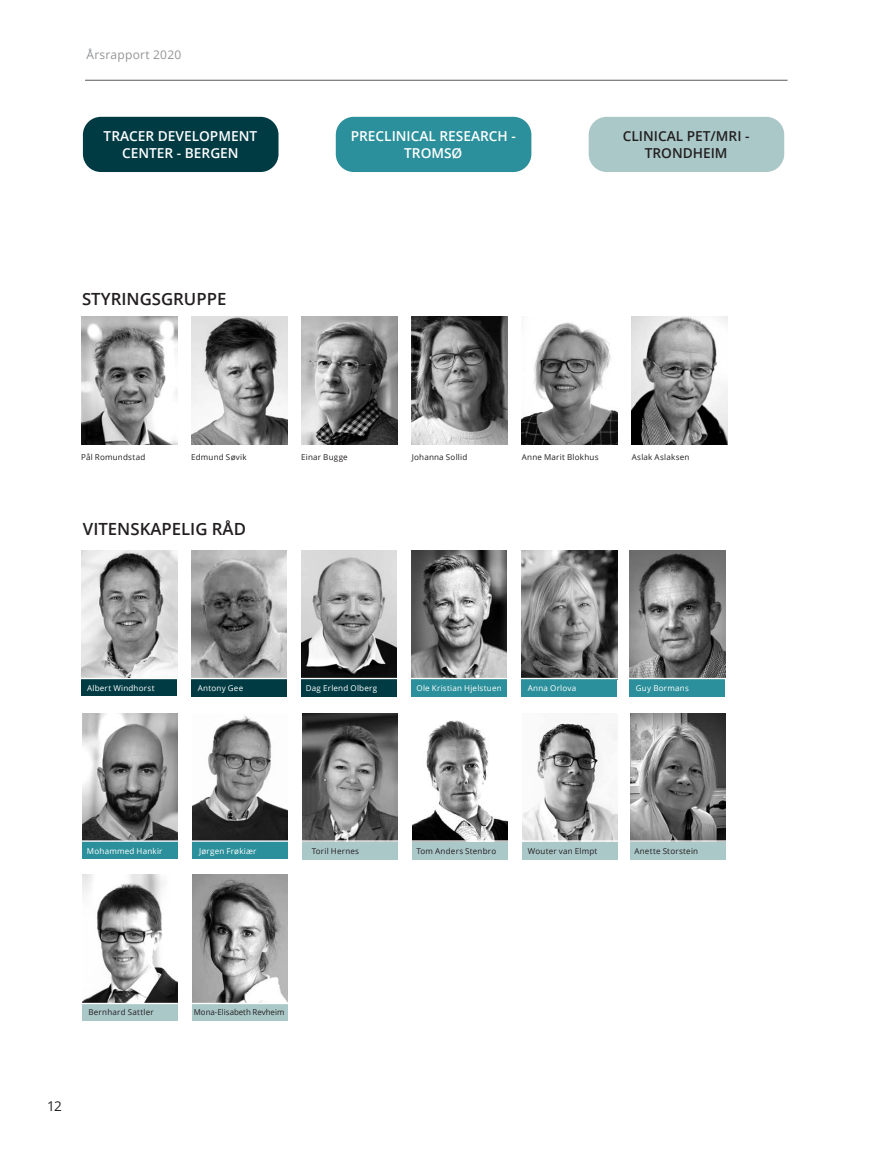
<style>
.page{position:relative;width:893px;height:1149px;background:#fff}
.page>*{position:absolute;margin:0;border:0;box-sizing:border-box;transform-origin:0 0}
.t1{font:600 16.8px "Open Sans";color:#231f20}
.t2{font:600 13.65px/16.5px "Open Sans";color:#fff;text-align:center}
.t3{font:600 13.65px "Open Sans";color:#231f20}
.t4{font:13.5px "Open Sans";color:#231f20}
.t5{font:12px "Open Sans";letter-spacing:.02em;color:#939598}
.Navn_orgkart_sort{font:8.1px "Open Sans";letter-spacing:.025em;color:#231f20}
.Navn_orgkart_hvit{font:8.1px "Open Sans";letter-spacing:.025em;color:#fff}
.Navn_orgkart_sort-2{font:8.1px "Open Sans";letter-spacing:-.005em;color:#231f20}
</style>
<div class="page">
<hr style="left:85px;top:80px;width:702px;height:1px;background:#57585a">
<div style="left:82px;top:1002px;width:96px;height:18px;background:#abc8c9"></div>
<div style="left:193px;top:1002px;width:95px;height:18px;background:#abc8c9"></div>
<img style="left:81px;top:316px;width:97px;height:129px">
<img style="left:82px;top:713px;width:95px;height:127px">
<img style="left:82px;top:550px;width:95px;height:127px">
<img style="left:83px;top:874px;width:94px;height:128px">
<img style="left:191px;top:316px;width:97px;height:129px">
<img style="left:192px;top:715px;width:95px;height:125px">
<img style="left:193px;top:874px;width:94px;height:128px">
<img style="left:301px;top:316px;width:97px;height:129px">
<img style="left:192px;top:550px;width:95px;height:127px">
<img style="left:302px;top:713px;width:95px;height:127px">
<img style="left:411px;top:316px;width:97px;height:129px">
<img style="left:302px;top:550px;width:95px;height:127px">
<img style="left:412px;top:720px;width:95px;height:120px">
<img style="left:521px;top:322px;width:97px;height:123px">
<img style="left:412px;top:550px;width:95px;height:127px">
<img style="left:522px;top:720px;width:95px;height:120px">
<img style="left:631px;top:316px;width:97px;height:129px">
<img style="left:522px;top:550px;width:95px;height:127px">
<img style="left:630px;top:550px;width:95px;height:127px">
<img style="left:630px;top:713px;width:95px;height:127px">
<div style="left:83px;top:117px;width:195px;height:55px;background:#003b44;border-radius:18px"></div>
<div style="left:82px;top:678px;width:95px;height:18px;background:#003b44"></div>
<div style="left:192px;top:678px;width:95px;height:18px;background:#003b44"></div>
<div style="left:302px;top:678px;width:95px;height:18px;background:#003b44"></div>
<div style="left:412px;top:678px;width:95px;height:18px;background:#2b909b"></div>
<div style="left:82px;top:841px;width:96px;height:18px;background:#2b909b"></div>
<div style="left:192px;top:841px;width:96px;height:18px;background:#2b909b"></div>
<div style="left:302px;top:841px;width:95px;height:18px;background:#abc8c9"></div>
<div style="left:412px;top:841px;width:96px;height:18px;background:#abc8c9"></div>
<div style="left:522px;top:841px;width:96px;height:18px;background:#abc8c9"></div>
<div style="left:630px;top:841px;width:95px;height:18px;background:#abc8c9"></div>
<div style="left:522px;top:678px;width:95px;height:18px;background:#2b909b"></div>
<div style="left:630px;top:678px;width:95px;height:18px;background:#2b909b"></div>
<div style="left:336px;top:117px;width:195px;height:55px;background:#2b909b;border-radius:18px"></div>
<div style="left:589px;top:117px;width:195px;height:55px;background:#abc8c9;border-radius:18px"></div>
<hr style="left:64px;top:677px;width:687px;height:2px;background:#fff">
<hr style="left:65px;top:1002px;width:247px;height:1px;background:#fff">
<h3 class="t5" style="left:87px;top:47px;width:96px">Årsrapport 2020</h3>
<p class="t2" style="left:104px;top:128px;width:155px">TRACER DEVELOPMENT<br>CENTER - BERGEN</p>
<p class="t1" style="left:82px;top:287px;width:146px">STYRINGSGRUPPE</p>
<p class="t2" style="left:351px;top:128px;width:167px">PRECLINICAL RESEARCH -<br>TROMSØ</p>
<p class="t3" style="left:623px;top:127px;width:128px">CLINICAL PET/MRI -</p>
<p class="t3" style="left:645px;top:143px;width:84px">TRONDHEIM</p>
<p class="Navn_orgkart_sort" style="left:81px;top:451px;width:66px">Pål Romundstad</p>
<p class="Navn_orgkart_sort" style="left:191px;top:451px;width:57px">Edmund Søvik</p>
<p class="Navn_orgkart_sort" style="left:301px;top:451px;width:48px">Einar Bugge</p>
<p class="Navn_orgkart_sort" style="left:412px;top:451px;width:57px">Johanna Sollid</p>
<p class="Navn_orgkart_sort" style="left:522px;top:451px;width:78px">Anne Marit Blokhus</p>
<p class="Navn_orgkart_sort" style="left:632px;top:451px;width:59px">Aslak Aslaksen</p>
<p class="t1" style="left:83px;top:517px;width:165px">VITENSKAPELIG RÅD</p>
<p class="Navn_orgkart_hvit" style="left:87px;top:682px;width:69px">Albert Windhorst</p>
<p class="Navn_orgkart_hvit" style="left:198px;top:682px;width:47px">Antony Gee</p>
<p class="Navn_orgkart_hvit" style="left:306px;top:682px;width:73px">Dag Erlend Olberg</p>
<p class="Navn_orgkart_hvit" style="left:416px;top:682px;width:87px">Ole Kristian Hjelstuen</p>
<p class="Navn_orgkart_hvit" style="left:528px;top:682px;width:50px">Anna Orlova</p>
<p class="Navn_orgkart_hvit" style="left:636px;top:682px;width:55px">Guy Bormans</p>
<p class="Navn_orgkart_hvit" style="left:87px;top:844px;width:77px">Mohammed Hankir</p>
<p class="Navn_orgkart_hvit" style="left:199px;top:844px;width:59px">Jørgen Frøkiær</p>
<p class="Navn_orgkart_sort" style="left:312px;top:845px;width:49px">Toril Hernes</p>
<p class="Navn_orgkart_sort" style="left:416px;top:844px;width:81px">Tom Anders Stenbro</p>
<p class="Navn_orgkart_sort" style="left:528px;top:844px;width:71px">Wouter van Elmpt</p>
<p class="Navn_orgkart_sort" style="left:634px;top:844px;width:65px">Anette Storstein</p>
<p class="Navn_orgkart_sort" style="left:88px;top:1006px;width:67px">Bernhard Sattler</p>
<p class="Navn_orgkart_sort-2" style="left:194px;top:1006px;width:92px">Mona-Elisabeth Revheim</p>
<h3 class="t4" style="left:47px;top:1096px;width:16px">12</h3>
</div>
